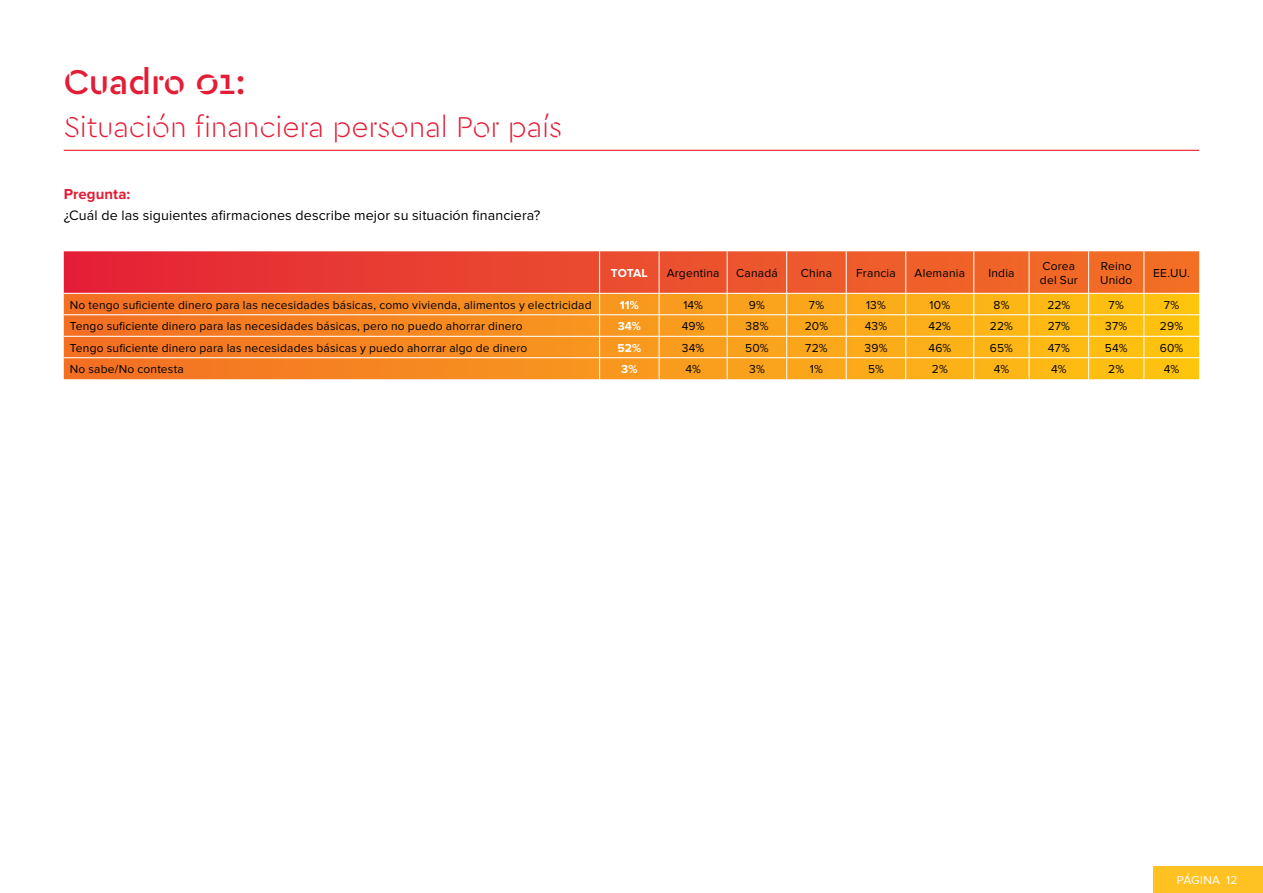
<style>
.page{position:relative;width:1263px;height:893px;background:#fff}
.page>*{position:absolute;margin:0;border:0;box-sizing:border-box;transform-origin:0 0}
.t1{font:500 36px "Cera Stencil PRO";letter-spacing:-.01em;color:#e41d36}
.t2{font:300 30px "Cera Stencil PRO";letter-spacing:-.01em;color:#e41d36}
.t3{font:700 15px "Proxima Nova";letter-spacing:.005em;color:#e41d36}
.t4{font:14.25px "Proxima Nova";letter-spacing:.01em;color:#000}
.t5{font:12px/14.4px "Proxima Nova";letter-spacing:.015em;color:#000}
.t6{font:700 12px "Proxima Nova";color:#fff}
.t7{font:12px "Proxima Nova";letter-spacing:.015em;color:#fff}
</style>
<div class="page">
<div style="left:1154px;top:866px;width:109px;height:27px;background:#ffc222"></div>
<hr style="left:64px;top:150px;width:1135px;height:1px;background:#e41d36">
<svg style="left:64px;top:251px;width:1135px;height:42px;background:#eb4d30"></svg>
<svg style="left:64px;top:294px;width:1135px;height:20px;background:#f8981d"></svg>
<svg style="left:64px;top:315px;width:1135px;height:64px;background:#f89a1f"></svg>
<hr style="left:599px;top:251px;width:1px;height:42px;background:#fff">
<hr style="left:659px;top:251px;width:1px;height:42px;background:#fff">
<hr style="left:727px;top:251px;width:1px;height:42px;background:#fff">
<hr style="left:786px;top:251px;width:1px;height:42px;background:#fff">
<hr style="left:846px;top:251px;width:1px;height:42px;background:#fff">
<hr style="left:905px;top:251px;width:1px;height:42px;background:#fff">
<hr style="left:973px;top:251px;width:1px;height:42px;background:#fff">
<hr style="left:1029px;top:251px;width:1px;height:42px;background:#fff">
<hr style="left:1088px;top:251px;width:1px;height:42px;background:#fff">
<hr style="left:1143px;top:251px;width:1px;height:42px;background:#fff">
<hr style="left:64px;top:336px;width:536px;height:1px;background:#fff">
<hr style="left:600px;top:336px;width:59px;height:1px;background:#fff">
<hr style="left:659px;top:336px;width:68px;height:1px;background:#fff">
<hr style="left:727px;top:336px;width:60px;height:1px;background:#fff">
<hr style="left:787px;top:336px;width:59px;height:1px;background:#fff">
<hr style="left:846px;top:336px;width:60px;height:1px;background:#fff">
<hr style="left:906px;top:336px;width:68px;height:1px;background:#fff">
<hr style="left:974px;top:336px;width:55px;height:1px;background:#fff">
<hr style="left:1029px;top:336px;width:60px;height:1px;background:#fff">
<hr style="left:1089px;top:336px;width:55px;height:1px;background:#fff">
<hr style="left:1144px;top:336px;width:55px;height:1px;background:#fff">
<hr style="left:64px;top:357px;width:536px;height:1px;background:#fff">
<hr style="left:600px;top:357px;width:59px;height:1px;background:#fff">
<svg style="left:599px;top:294px;width:1px;height:85px"></svg>
<hr style="left:659px;top:357px;width:68px;height:1px;background:#fff">
<svg style="left:659px;top:294px;width:1px;height:85px"></svg>
<hr style="left:727px;top:357px;width:60px;height:1px;background:#fff">
<svg style="left:727px;top:294px;width:1px;height:85px"></svg>
<hr style="left:787px;top:357px;width:59px;height:1px;background:#fff">
<svg style="left:786px;top:294px;width:1px;height:85px"></svg>
<hr style="left:846px;top:357px;width:60px;height:1px;background:#fff">
<svg style="left:846px;top:294px;width:1px;height:85px"></svg>
<hr style="left:906px;top:357px;width:68px;height:1px;background:#fff">
<svg style="left:905px;top:294px;width:1px;height:85px"></svg>
<hr style="left:974px;top:357px;width:55px;height:1px;background:#fff">
<svg style="left:973px;top:294px;width:1px;height:85px"></svg>
<hr style="left:1029px;top:357px;width:60px;height:1px;background:#fff">
<svg style="left:1029px;top:294px;width:1px;height:85px"></svg>
<hr style="left:1089px;top:357px;width:55px;height:1px;background:#fff">
<svg style="left:1088px;top:294px;width:1px;height:85px"></svg>
<hr style="left:1144px;top:357px;width:55px;height:1px;background:#fff">
<svg style="left:1143px;top:294px;width:1px;height:85px"></svg>
<h1 class="t1" style="left:64px;top:58px;width:183px">Cuadro 01:</h1>
<h2 class="t2" style="left:64px;top:107px;width:500px">Situación financiera personal Por país</h2>
<p class="t3" style="left:64px;top:185px;width:68px">Pregunta:</p>
<p class="t4" style="left:64px;top:207px;width:478px">¿Cuál de las siguientes afirmaciones describe mejor su situación financiera?</p>
<p class="t6" style="left:611px;top:266px;width:39px">TOTAL</p>
<p class="t5" style="left:667px;top:266px;width:54px">Argentina</p>
<p class="t5" style="left:736px;top:266px;width:43px">Canadá</p>
<p class="t5" style="left:801px;top:266px;width:33px">China</p>
<p class="t5" style="left:856px;top:266px;width:41px">Francia</p>
<p class="t5" style="left:914px;top:266px;width:52px">Alemania</p>
<p class="t5" style="left:988px;top:266px;width:28px">India</p>
<p class="t5" style="left:1040px;top:259px;width:39px">Corea del Sur</p>
<p class="t5" style="left:1100px;top:259px;width:34px">Reino<br>Unido</p>
<p class="t5" style="left:1153px;top:266px;width:38px">EE.UU.</p>
<p class="t5" style="left:70px;top:298px;width:523px">No tengo suficiente dinero para las necesidades básicas, como vivienda, alimentos y electricidad</p>
<p class="t6" style="left:620px;top:298px;width:21px">11%</p>
<p class="t5" style="left:683px;top:298px;width:21px">14%</p>
<p class="t5" style="left:749px;top:298px;width:18px">9%</p>
<p class="t5" style="left:809px;top:298px;width:17px">7%</p>
<p class="t5" style="left:866px;top:298px;width:21px">13%</p>
<p class="t5" style="left:929px;top:298px;width:22px">10%</p>
<p class="t5" style="left:993px;top:298px;width:18px">8%</p>
<p class="t5" style="left:1047px;top:298px;width:25px">22%</p>
<p class="t5" style="left:1108px;top:298px;width:17px">7%</p>
<p class="t5" style="left:1164px;top:298px;width:17px">7%</p>
<p class="t5" style="left:70px;top:319px;width:454px">Tengo suficiente dinero para las necesidades básicas, pero no puedo ahorrar dinero</p>
<p class="t6" style="left:618px;top:319px;width:25px">34%</p>
<p class="t5" style="left:682px;top:319px;width:24px">49%</p>
<p class="t5" style="left:745px;top:319px;width:24px">38%</p>
<p class="t5" style="left:805px;top:319px;width:25px">20%</p>
<p class="t5" style="left:865px;top:319px;width:24px">43%</p>
<p class="t5" style="left:928px;top:319px;width:24px">42%</p>
<p class="t5" style="left:990px;top:319px;width:25px">22%</p>
<p class="t5" style="left:1048px;top:319px;width:24px">27%</p>
<p class="t5" style="left:1105px;top:319px;width:24px">37%</p>
<p class="t5" style="left:1160px;top:319px;width:25px">29%</p>
<p class="t5" style="left:70px;top:341px;width:459px">Tengo suficiente dinero para las necesidades básicas y puedo ahorrar algo de dinero</p>
<p class="t6" style="left:617px;top:341px;width:25px">52%</p>
<p class="t5" style="left:682px;top:341px;width:24px">34%</p>
<p class="t5" style="left:745px;top:341px;width:25px">50%</p>
<p class="t5" style="left:805px;top:341px;width:24px">72%</p>
<p class="t5" style="left:864px;top:341px;width:24px">39%</p>
<p class="t5" style="left:928px;top:341px;width:24px">46%</p>
<p class="t5" style="left:990px;top:341px;width:25px">65%</p>
<p class="t5" style="left:1048px;top:341px;width:23px">47%</p>
<p class="t5" style="left:1105px;top:341px;width:24px">54%</p>
<p class="t5" style="left:1160px;top:341px;width:25px">60%</p>
<p class="t5" style="left:70px;top:362px;width:116px">No sabe/No contesta</p>
<p class="t6" style="left:621px;top:362px;width:18px">3%</p>
<p class="t5" style="left:685px;top:362px;width:17px">4%</p>
<p class="t5" style="left:749px;top:362px;width:17px">3%</p>
<p class="t5" style="left:810px;top:362px;width:15px">1%</p>
<p class="t5" style="left:868px;top:362px;width:17px">5%</p>
<p class="t5" style="left:932px;top:362px;width:17px">2%</p>
<p class="t5" style="left:994px;top:362px;width:17px">4%</p>
<p class="t5" style="left:1051px;top:362px;width:17px">4%</p>
<p class="t5" style="left:1108px;top:362px;width:17px">2%</p>
<p class="t5" style="left:1164px;top:362px;width:17px">4%</p>
<p class="t7" style="left:1177px;top:874px;width:62px">PÁGINA 12</p>
</div>
